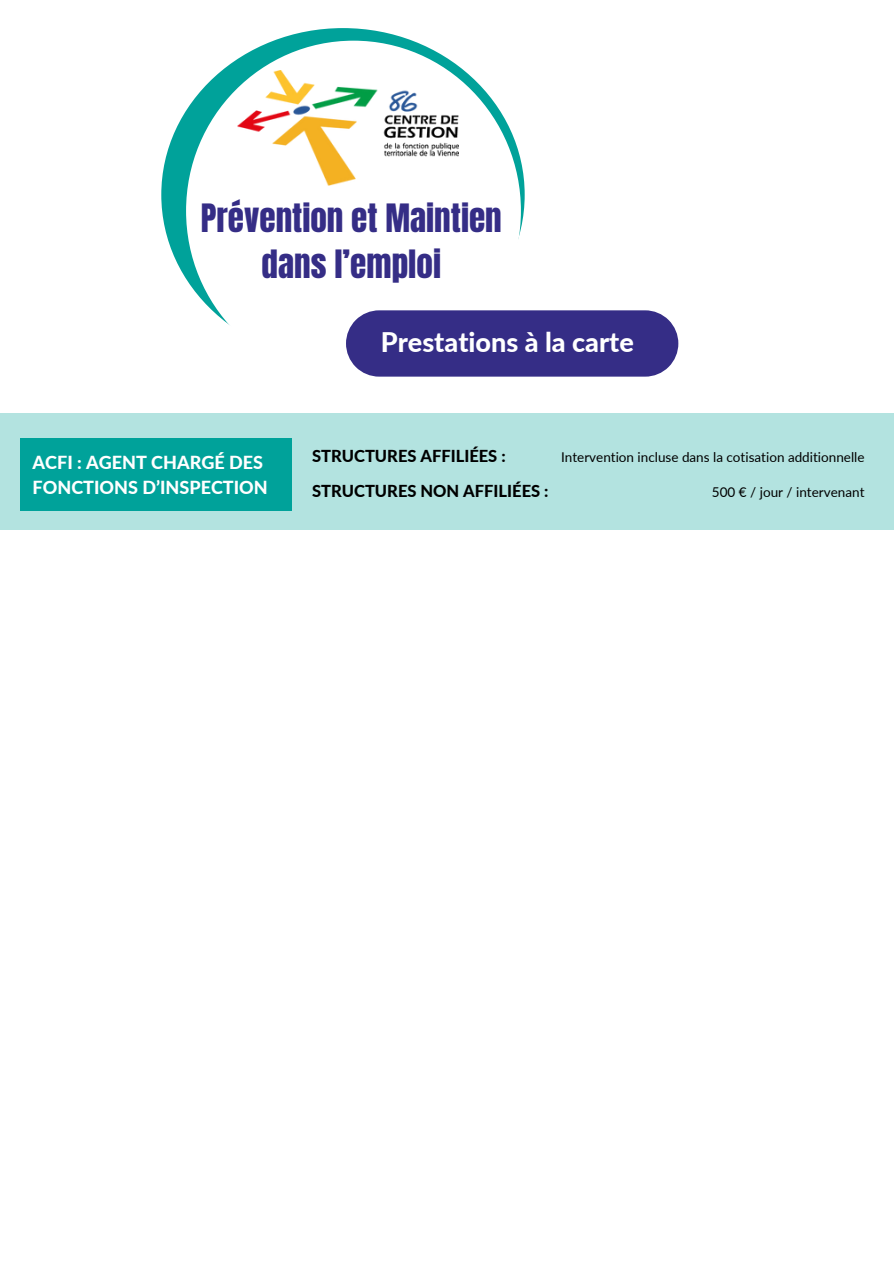
<style>
.page{position:relative;width:894px;height:1264px;background:#fff}
.page>*{position:absolute;margin:0;border:0;box-sizing:border-box;transform-origin:0 0}
.t1{font:33.15px/45.9px "Anton";color:#352d86;text-align:center}
.t2{font:800 27px "Lato";color:#fff}
.t3{font:800 18px/24.8px "Lato";color:#fff}
.t4{font:800 16.5px "Lato";color:#000}
.t5{font:13.5px "Lato";color:#000}
</style>
<div class="page">
<div style="left:161px;top:28px;width:363px;height:333px;background:#00a29a;border-radius:50%"></div>
<div style="left:186px;top:41px;width:334px;height:340px;background:#fff;border-radius:50%"></div>
<img style="left:237px;top:71px;width:221px;height:114px">
<div style="left:346px;top:310px;width:332px;height:66px;background:#352d86"></div>
<div style="left:0;top:414px;width:893px;height:116px;background:#b3e3e0"></div>
<div style="left:21px;top:439px;width:270px;height:72px;background:#00a29a"></div>
<p class="t1" style="left:201px;top:196px;width:302px">Prévention et Maintien dans l’emploi</p>
<h1 class="t2" style="left:380px;top:325px;width:254px">Prestations à la carte</h1>
<h2 class="t4" style="left:312px;top:445px;width:195px">STRUCTURES AFFILIÉES :</h2>
<p class="t3" style="left:33px;top:450px;width:236px">ACFI : AGENT CHARGÉ DES<br>FONCTIONS D’INSPECTION</p>
<p class="t5" style="left:561px;top:448px;width:305px">Intervention incluse dans la cotisation additionnelle</p>
<h3 class="t4" style="left:312px;top:480px;width:238px">STRUCTURES NON AFFILIÉES :</h3>
<h3 class="t5" style="left:711px;top:483px;width:154px">500 € / jour / intervenant</h3>
</div>
